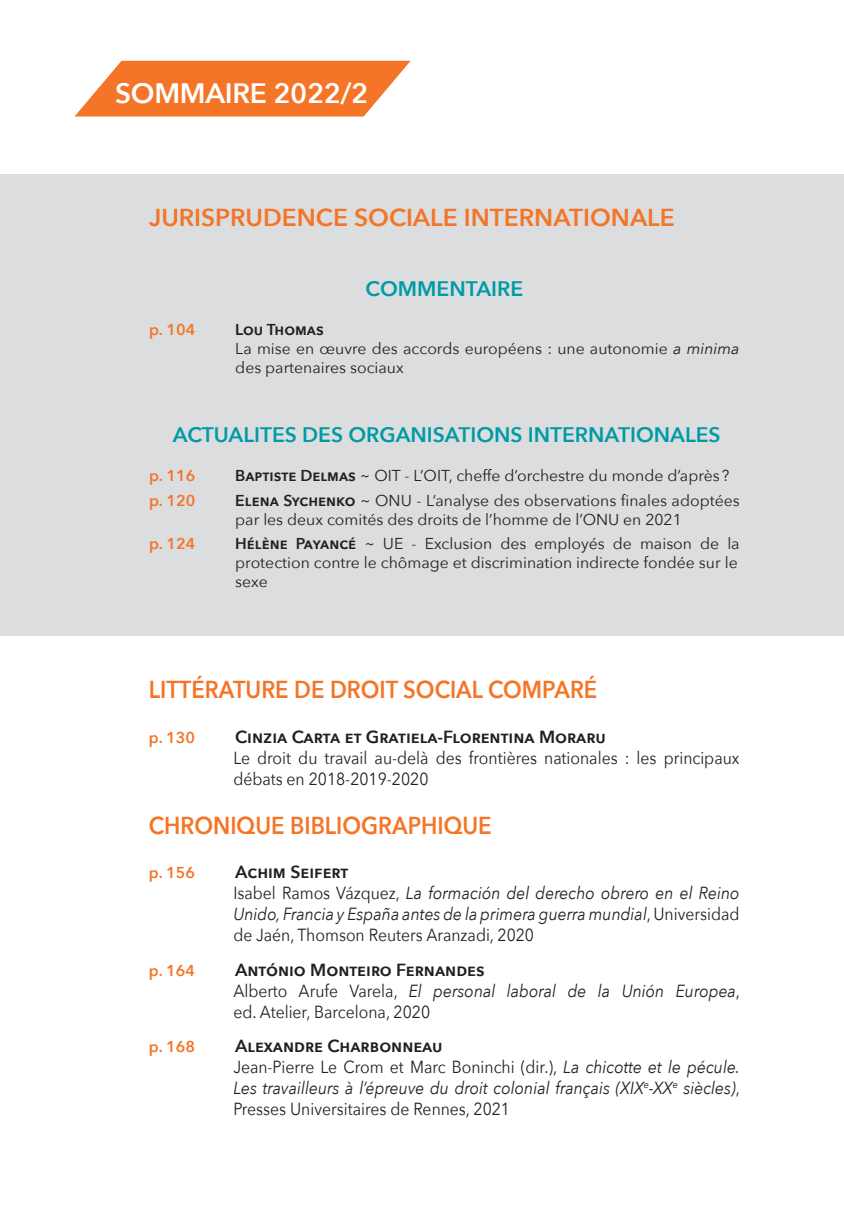
<style>
.page{position:relative;width:844px;height:1216px;background:#fff}
.page>*{position:absolute;margin:0;border:0;box-sizing:border-box;transform-origin:0 0}
.t1{font:600 28px "Avenir Next";letter-spacing:-.01em;color:#fff}
.Nom_DT_ds_Sommaire_E{font:600 24.5px "Avenir Next";color:#f47527;scale:.9 1}
.REGION_ACTUA{font:600 24.5px "Avenir Next";color:#f47527}
.REGION_ACTUA-2{font:600 21px "Avenir Next";color:#009ba5}
.Nom_DT_ds_Sommaire_E-2{font:italic 17.5px/21px "Avenir Next";color:#231f20;text-align:justify;scale:.9 1}
.Nom_DT_ds_Sommaire_E-3{font:17.5px/21px "Avenir Next";color:#231f20;scale:.9 1}
.t2{font:600 17.5px "Avenir Next";color:#231f20}
.t3{font:15.75px/18.9px "Avenir Next";color:#231f20}
.t4{font:600 15.75px "Avenir Next";color:#f47527}
.t5{font:600 15.75px "Avenir Next";color:#231f20}
.s1{font-style:italic}
.s2{font-weight:600}
.s3{font-style:normal}
</style>
<div class="page">
<svg style="left:75px;top:61px;width:335px;height:55px;background:#f58744"></svg>
<div style="left:0;top:174px;width:843px;height:461px;background:#dcdddf"></div>
<h1 class="t1" style="left:115px;top:69px;width:255px">SOMMAIRE 2022/2</h1>
<p class="REGION_ACTUA" style="left:149px;top:197px;width:527px">JURISPRUDENCE SOCIALE INTERNATIONALE</p>
<p class="REGION_ACTUA-2" style="left:365px;top:270px;width:159px">COMMENTAIRE</p>
<p class="t4" style="left:149px;top:316px;width:48px">p. 104</p>
<p class="t5" style="left:235px;top:316px;width:90px">Lou Thomas</p>
<p class="t3" style="left:235px;top:338px;width:506px">La mise en œuvre des accords européens : une autonomie <span class="s1">a minima </span>des partenaires sociaux</p>
<p class="REGION_ACTUA-2" style="left:173px;top:416px;width:549px">ACTUALITES DES ORGANISATIONS INTERNATIONALES</p>
<p class="t4" style="left:149px;top:462px;width:48px">p. 116</p>
<p class="t3" style="left:235px;top:465px;width:495px"><span class="s2">Baptiste Delmas</span> ~ OIT - L’OIT, cheffe d’orchestre du monde d’après ?</p>
<p class="t4" style="left:149px;top:487px;width:48px">p. 120</p>
<p class="t3" style="left:235px;top:490px;width:506px"><span class="s2">Elena Sychenko</span> ~ ONU - L’analyse des observations finales adoptées par les deux comités des droits de l’homme de l’ONU en 2021</p>
<p class="t4" style="left:149px;top:530px;width:48px">p. 124</p>
<p class="t3" style="left:235px;top:533px;width:506px"><span class="s2">Hélène Payancé</span> ~ UE - Exclusion des employés de maison de la</p>
<p class="t3" style="left:235px;top:552px;width:503px">protection contre le chômage et discrimination indirecte fondée sur le</p>
<p class="t3" style="left:235px;top:571px;width:34px">sexe</p>
<p class="Nom_DT_ds_Sommaire_E" style="left:149px;top:668px;width:499px">LITTÉRATURE DE DROIT SOCIAL COMPARÉ</p>
<p class="t4" style="left:149px;top:723px;width:48px">p. 130</p>
<p class="t2" style="left:235px;top:721px;width:372px">Cinzia Carta et Gratiela-Florentina Moraru</p>
<p class="Nom_DT_ds_Sommaire_E-3" style="left:233px;top:746px;width:563px">Le droit du travail au-delà des frontières nationales : les principaux débats en 2018-2019-2020</p>
<p class="Nom_DT_ds_Sommaire_E" style="left:149px;top:804px;width:382px">CHRONIQUE BIBLIOGRAPHIQUE</p>
<p class="t4" style="left:149px;top:859px;width:48px">p. 156</p>
<p class="t2" style="left:235px;top:857px;width:113px">Achim Seifert</p>
<p class="Nom_DT_ds_Sommaire_E-2" style="left:233px;top:881px;width:563px"><span class="s3">Isabel Ramos Vázquez,</span> La formación del derecho obrero en el Reino Unido, Francia y España antes de la primera guerra mundial<span class="s3">, Universidad de Jaén, Thomson Reuters Aranzadi, 2020</span></p>
<p class="t4" style="left:149px;top:956px;width:48px">p. 164</p>
<p class="t2" style="left:235px;top:954px;width:251px">António Monteiro Fernandes</p>
<p class="Nom_DT_ds_Sommaire_E-3" style="left:233px;top:979px;width:564px">Alberto Arufe Varela, <span class="s1">El personal laboral de la Unión Europea</span>, ed. Atelier, Barcelona, 2020</p>
<p class="t4" style="left:149px;top:1033px;width:48px">p. 168</p>
<p class="t2" style="left:235px;top:1031px;width:209px">Alexandre Charbonneau</p>
<p class="Nom_DT_ds_Sommaire_E-2" style="left:233px;top:1055px;width:564px"><span class="s3">Jean-Pierre Le Crom et Marc Boninchi (dir.),</span> La chicotte et le pécule.<br>Les travailleurs à l’épreuve du droit colonial français (XIX<sup>e</sup>-XX<sup>e</sup> siècles)<span class="s3">, Presses Universitaires de Rennes, 2021</span></p>
</div>
